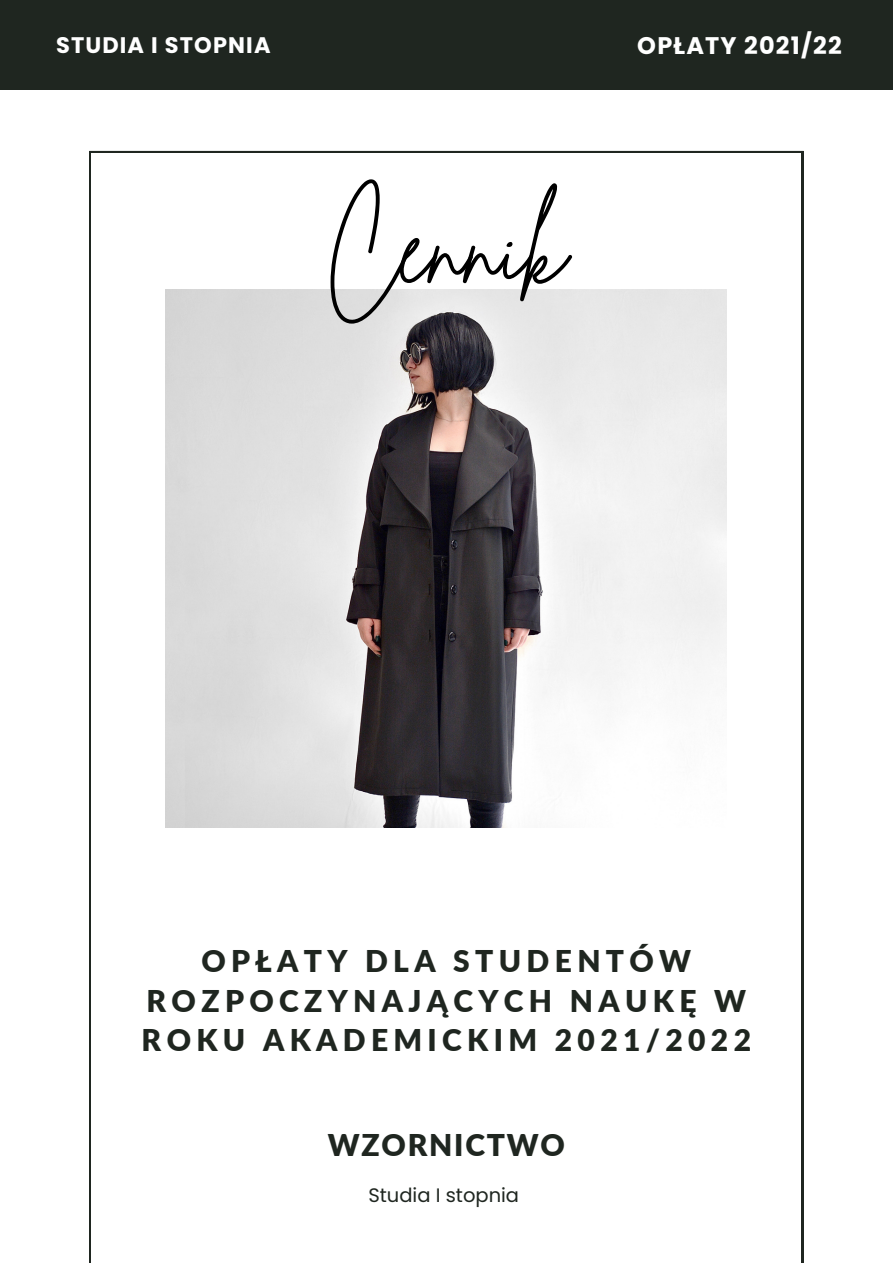
<style>
.page{position:relative;width:893px;height:1264px;background:#fff}
.page>*{position:absolute;margin:0;border:0;box-sizing:border-box;transform-origin:0 0}
.t1{font:99.75px "Brittany Signature";color:#000}
.t2{font:900 30px/39.3px "Lato";letter-spacing:.18em;color:#1f2620;text-align:center}
.t3{font:900 30px "Lato";letter-spacing:.06em;color:#1f2620}
.t4{font:700 24px "Poppins";letter-spacing:.05em;color:#fff}
.t5{font:700 22.5px "Poppins";letter-spacing:.05em;color:#fff}
.t6{font:19.5px "Poppins";color:#1f2620}
</style>
<div class="page">
<img style="left:165px;top:290px;width:561px;height:537px">
<div style="left:0;top:0;width:892px;height:90px;background:#1f2620"></div>
<p class="t5" style="left:56px;top:30px;width:216px">STUDIA I STOPNIA</p>
<p class="t4" style="left:637px;top:29px;width:206px">OPŁATY 2021/22</p>
<h1 class="t1" style="left:325px;top:183px;width:243px">Cennik</h1>
<p class="t2" style="left:142px;top:941px;width:611px">OPŁATY DLA STUDENTÓW<br>ROZPOCZYNAJĄCYCH NAUKĘ W<br>ROKU AKADEMICKIM 2021/2022</p>
<p class="t3" style="left:327px;top:1126px;width:239px">WZORNICTWO</p>
<p class="t6" style="left:368px;top:1181px;width:152px">Studia I stopnia</p>
</div>
